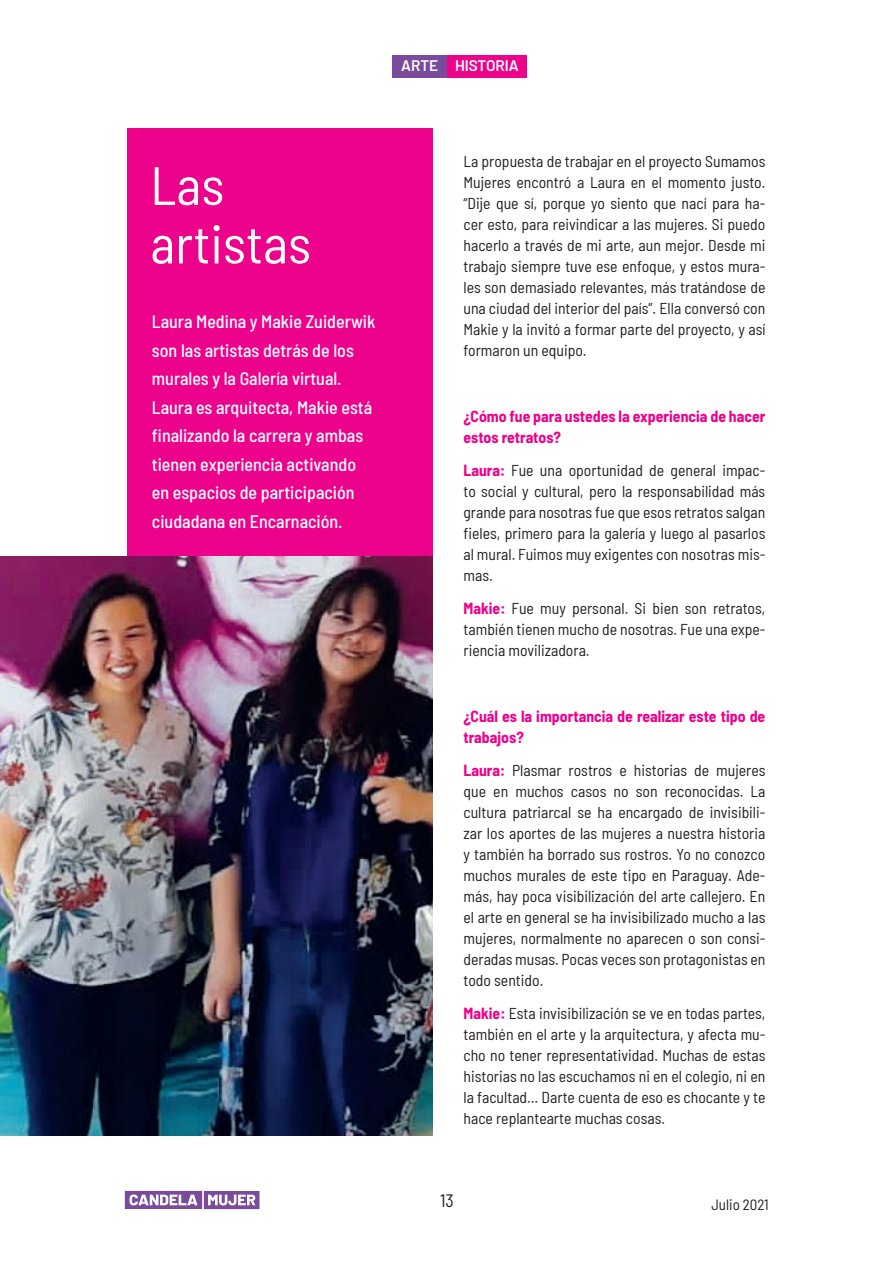
<style>
.page{position:relative;width:893px;height:1263px;background:#fff}
.page>*{position:absolute;margin:0;border:0;box-sizing:border-box;transform-origin:0 0}
.t1{font:semi-condensed 54px/58.5px "Barlow";color:#fff}
.t2{font:500 semi-condensed 18px/28.5px "Barlow";color:#fff}
.t3{font:semi-condensed 18px "Barlow";color:#231f20}
.t4{font:semi-condensed 15.75px/21px "Barlow";color:#231f20;text-align:justify}
.t5{font:700 semi-condensed 15.75px/21px "Barlow";color:#ed028c}
.t6{font:600 15.3px "Barlow";color:#fff}
.t7{font:semi-condensed 15px "Barlow";color:#231f20}
.s1{font-weight:700;color:#ed028c}
</style>
<div class="page">
<svg style="left:125px;top:1191px;width:134px;height:18px"></svg>
<div style="left:392px;top:55px;width:55px;height:23px;background:#7a4a9d"></div>
<div style="left:447px;top:55px;width:80px;height:23px;background:#ed028c"></div>
<div style="left:128px;top:128px;width:305px;height:1007px;background:#ed028c"></div>
<img style="left:0;top:557px;width:433px;height:578px">
<p class="t6" style="left:401px;top:55px;width:119px">ARTE HISTORIA</p>
<h1 class="t1" style="left:150px;top:152px;width:162px">Las artistas</h1>
<p class="t2" style="left:152px;top:306px;width:225px">Laura Medina y Makie Zuiderwik son las artistas detrás de los murales y la Galería virtual.<br>Laura es arquitecta, Makie está finalizando la carrera y ambas tienen experiencia activando en espacios de participación ciudadana en Encarnación.</p>
<p class="t4" style="left:463px;top:149px;width:303px">La propuesta de trabajar en el proyecto Sumamos Mujeres encontró a Laura en el momento justo. “Dije que sí, porque yo siento que nací para ha&shy;cer esto, para reivindicar a las mujeres. Si puedo hacerlo a través de mi arte, aun mejor. Desde mi trabajo siempre tuve ese enfoque, y estos mura&shy;les son demasiado relevantes, más tratándose de una ciudad del interior del país”. Ella conversó con Makie y la invitó a formar parte del proyecto, y así formaron un equipo.</p>
<p class="t5" style="left:463px;top:404px;width:303px">¿Cómo fue para ustedes la experiencia de hacer estos retratos?</p>
<p class="t4" style="left:463px;top:458px;width:303px"><span class="s1">Laura:</span> Fue una oportunidad de general impac&shy;to social y cultural, pero la responsabilidad más grande para nosotras fue que esos retratos salgan fieles, primero para la galería y luego al pasarlos al mural. Fuimos muy exigentes con nosotras mis&shy;mas.</p>
<p class="t4" style="left:463px;top:596px;width:303px"><span class="s1">Makie:</span> Fue muy personal. Si bien son retratos, también tienen mucho de nosotras. Fue una expe&shy;riencia movilizadora.</p>
<p class="t5" style="left:463px;top:704px;width:303px">¿Cuál es la importancia de realizar este tipo de trabajos?</p>
<p class="t4" style="left:463px;top:758px;width:303px"><span class="s1">Laura:</span> Plasmar rostros e historias de mujeres que en muchos casos no son reconocidas. La cultura patriarcal se ha encargado de invisibili&shy;zar los aportes de las mujeres a nuestra historia y también ha borrado sus rostros. Yo no conozco muchos murales de este tipo en Paraguay. Ade&shy;más, hay poca visibilización del arte callejero. En el arte en general se ha invisibilizado mucho a las mujeres, normalmente no aparecen o son consi&shy;deradas musas. Pocas veces son protagonistas en todo sentido.</p>
<p class="t4" style="left:463px;top:1001px;width:303px"><span class="s1">Makie:</span> Esta invisibilización se ve en todas partes, también en el arte y la arquitectura, y afecta mu&shy;cho no tener representatividad. Muchas de estas historias no las escuchamos ni en el colegio, ni en la facultad… Darte cuenta de eso es chocante y te hace replantearte muchas cosas.</p>
<p class="t3" style="left:440px;top:1188px;width:15px">13</p>
<p class="t7" style="left:711px;top:1193px;width:59px">Julio 2021</p>
</div>
